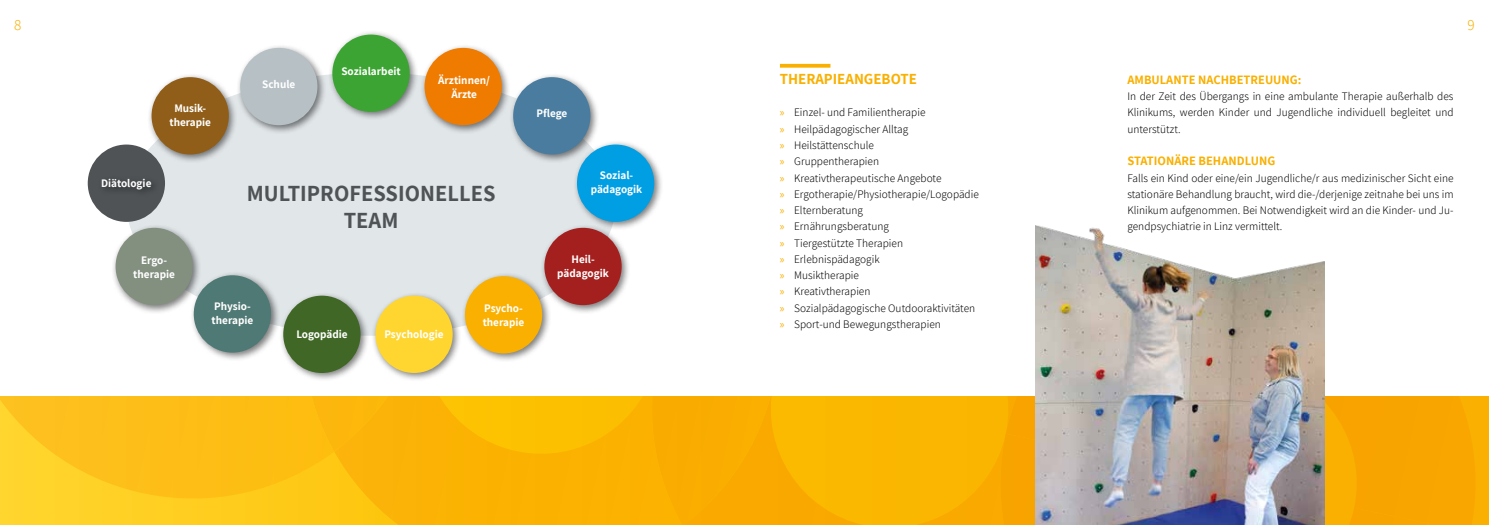
<style>
.page{position:relative;width:1489px;height:525px;background:#fff}
.page>*{position:absolute;margin:0;border:0;box-sizing:border-box;transform-origin:0 0}
.t1{font:700 22.5px/27px "Assistant";letter-spacing:.005em;color:#4f5355;text-align:center}
.t2{font:700 15px "Assistant";color:#f9b000}
.t3{font:300 15px "Assistant";color:#f9b000}
.t4{font:700 12.5px "Assistant";letter-spacing:.005em;color:#f9b000}
.t5{font:300 11.25px/16.2px "Assistant";letter-spacing:.005em;color:#000;text-align:justify}
.t6{font:700 11.25px/13.8px "Assistant";color:#fff;text-align:center}
.s1{font-family:"Myriad Pro";font-weight:400;color:#f9b000}
</style>
<div class="page">
<div style="left:126px;top:72px;width:489px;height:263px;background:#e1e6e9;border-radius:50%"></div>
<svg style="left:0;top:507px;width:334px;height:17px;background:#fece21"></svg>
<svg style="left:1470px;top:396px;width:18px;height:128px;background:#f9ae00"></svg>
<svg style="left:334px;top:396px;width:310px;height:128px;background:#fbb602"></svg>
<svg style="left:644px;top:396px;width:826px;height:128px;background:#f9ad00"></svg>
<div style="left:334px;top:396px;width:91px;height:55px;background:#fbb309"></div>
<svg style="left:0;top:396px;width:334px;height:111px;background:#fdc31a"></svg>
<svg style="left:780px;top:64px;width:50px;height:4px"></svg>
<div style="left:328px;top:30px;width:91px;height:91px;background:#000;opacity:.52"></div>
<div style="left:332px;top:35px;width:77px;height:77px;background:#3ca432;border-radius:50%"></div>
<div style="left:420px;top:43px;width:91px;height:91px;background:#000;opacity:.52"></div>
<div style="left:424px;top:48px;width:78px;height:77px;background:#ef7c00;border-radius:50%"></div>
<div style="left:509px;top:73px;width:90px;height:91px;background:#000;opacity:.52"></div>
<div style="left:513px;top:77px;width:77px;height:77px;background:#497c9f;border-radius:50%"></div>
<div style="left:572px;top:140px;width:91px;height:91px;background:#000;opacity:.52"></div>
<div style="left:577px;top:144px;width:77px;height:78px;background:#009ee3;border-radius:50%"></div>
<div style="left:236px;top:43px;width:91px;height:91px;background:#000;opacity:.52"></div>
<div style="left:240px;top:48px;width:77px;height:77px;background:#b6c0c5;border-radius:50%"></div>
<div style="left:147px;top:73px;width:91px;height:91px;background:#000;opacity:.52"></div>
<div style="left:151px;top:77px;width:78px;height:77px;background:#905e18;border-radius:50%"></div>
<div style="left:88px;top:144px;width:77px;height:78px;background:#4f5355;border-radius:50%"></div>
<div style="left:371px;top:291px;width:91px;height:91px;background:#000;opacity:.52"></div>
<div style="left:375px;top:295px;width:77px;height:78px;background:#ffd62f;border-radius:50%"></div>
<div style="left:460px;top:271px;width:91px;height:91px;background:#000;opacity:.52"></div>
<div style="left:465px;top:276px;width:77px;height:77px;background:#f9b000;border-radius:50%"></div>
<div style="left:540px;top:223px;width:91px;height:91px;background:#000;opacity:.52"></div>
<div style="left:544px;top:228px;width:77px;height:77px;background:#a4201e;border-radius:50%"></div>
<div style="left:279px;top:291px;width:91px;height:91px;background:#000;opacity:.52"></div>
<div style="left:283px;top:295px;width:77px;height:78px;background:#406725;border-radius:50%"></div>
<div style="left:189px;top:271px;width:91px;height:90px;background:#000;opacity:.52"></div>
<div style="left:194px;top:275px;width:77px;height:77px;background:#4f7974;border-radius:50%"></div>
<div style="left:111px;top:223px;width:91px;height:91px;background:#000;opacity:.52"></div>
<div style="left:116px;top:228px;width:77px;height:77px;background:#839080;border-radius:50%"></div>
<div style="left:98px;top:174px;width:62px;height:24px;background:#000;opacity:.52"></div>
<img style="left:1035px;top:225px;width:289px;height:299px">
<h2 class="t3" style="left:14px;top:14px;width:9px">8</h2>
<p class="t6" style="left:169px;top:101px;width:43px">Musik&shy;therapie</p>
<p class="t6" style="left:262px;top:77px;width:35px">Schule</p>
<p class="t6" style="left:341px;top:64px;width:61px">Sozialarbeit</p>
<p class="t6" style="left:438px;top:73px;width:53px">Ärztinnen/<br>Ärzte</p>
<p class="t6" style="left:536px;top:106px;width:32px">Pflege</p>
<p class="t6" style="left:101px;top:175px;width:52px">Diätologie</p>
<p class="t6" style="left:133px;top:252px;width:43px">Ergo&shy;therapie</p>
<h1 class="t1" style="left:247px;top:179px;width:250px">MULTIPROFESSIONELLES<br>TEAM</h1>
<p class="t6" style="left:212px;top:299px;width:43px;text-align:left">Physio&shy;therapie</p>
<p class="t6" style="left:296px;top:326px;width:53px">Logopädie</p>
<p class="t6" style="left:384px;top:326px;width:61px">Psychologie</p>
<p class="t6" style="left:482px;top:301px;width:43px;text-align:left">Psycho&shy;therapie</p>
<p class="t6" style="left:590px;top:168px;width:53px">Sozial&shy;pädagogik</p>
<p class="t6" style="left:557px;top:252px;width:53px">Heil&shy;pädagogik</p>
<h2 class="t2" style="left:780px;top:69px;width:138px">THERAPIEANGEBOTE</h2>
<p class="t5" style="left:780px;top:104px;width:200px;text-align:left"><span class="s1">»</span> Einzel- und Familientherapie<br><span class="s1">»</span> Heilpädagogischer Alltag<br><span class="s1">»</span> Heilstättenschule<br><span class="s1">»</span> Gruppentherapien<br><span class="s1">»</span> Kreativtherapeutische Angebote<br><span class="s1">»</span> Ergotherapie/Physiotherapie/Logopädie <span class="s1">»</span> Elternberatung<br><span class="s1">»</span> Ernährungsberatung<br><span class="s1">»</span> Tiergestützte Therapien<br><span class="s1">»</span> Erlebnispädagogik<br><span class="s1">»</span> Musiktherapie<br><span class="s1">»</span> Kreativtherapien<br><span class="s1">»</span> Sozialpädagogische Outdooraktivitäten <span class="s1">»</span> Sport-und Bewegungstherapien</p>
<h2 class="t3" style="left:1467px;top:14px;width:9px">9</h2>
<p class="t4" style="left:1127px;top:71px;width:176px">AMBULANTE NACHBETREUUNG:</p>
<p class="t5" style="left:1127px;top:88px;width:328px">In der Zeit des Übergangs in eine ambulante Therapie außerhalb des Klinikums, werden Kinder und Jugendliche individuell begleitet und unterstützt.</p>
<p class="t4" style="left:1127px;top:152px;width:149px">STATIONÄRE BEHANDLUNG</p>
<p class="t5" style="left:1127px;top:169px;width:328px">Falls ein Kind oder eine/ein Jugendliche/r aus medizinischer Sicht eine stationäre Behandlung braucht, wird die-/derjenige zeitnahe bei uns im Klinikum aufgenommen. Bei Notwendigkeit wird an die Kinder- und Ju&shy;gendpsychiatrie in Linz vermittelt.</p>
</div>
